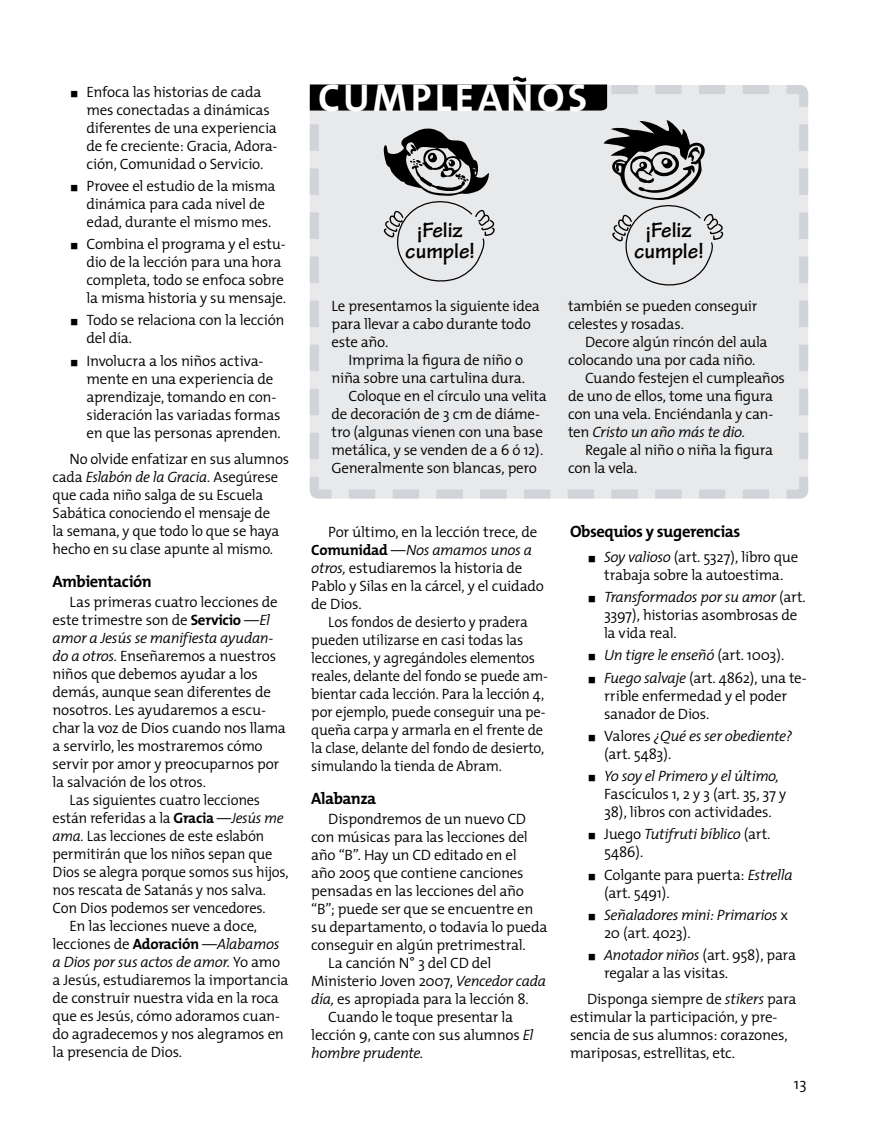
<style>
.page{position:relative;width:872px;height:1127px;background:#fff}
.page>*{position:absolute;margin:0;border:0;box-sizing:border-box;transform-origin:0 0}
.t1{font:700 39px "The Mix";letter-spacing:.09em;color:#fff}
.t2{font:700 22.5px/21px "Tekton Pro";color:#000;text-align:center}
.t3{font:700 16.5px "The Mix";letter-spacing:-.025em;color:#000}
.t4{font:300 15.75px "The Mix";color:#000}
.t5{font:300 15px/18px "The Mix";letter-spacing:-.02em;color:#000}
.t6{font:italic 300 15px/18px "The Mix";letter-spacing:-.025em;color:#000}
.s1{font-style:italic}
.s2{font-weight:700}
.s3{font-style:normal}
</style>
<div class="page">
<svg style="left:309px;top:84px;width:500px;height:415px;background:#dedfe1"></svg>
<svg style="left:310px;top:76px;width:459px;height:35px"></svg>
<p class="t5" style="left:87px;top:82px;width:192px;text-indent:-17px">◼ Enfoca las historias de cada mes conectadas a dinámicas diferentes de una experiencia de fe creciente: Gracia, Adora&shy;ción, Comunidad o Servicio.</p>
<p class="t5" style="left:87px;top:176px;width:190px;text-indent:-17px">◼ Provee el estudio de la misma dinámica para cada nivel de edad, durante el mismo mes.</p>
<p class="t5" style="left:87px;top:234px;width:201px;text-indent:-17px">◼ Combina el programa y el estu&shy;dio de la lección para una hora completa, todo se enfoca sobre la misma historia y su mensaje.</p>
<p class="t5" style="left:87px;top:311px;width:199px;text-indent:-17px">◼ Todo se relaciona con la lección del día.</p>
<p class="t5" style="left:87px;top:351px;width:196px;text-indent:-17px">◼ Involucra a los niños activa&shy;mente en una experiencia de aprendizaje, tomando en con&shy;sideración las variadas formas en que las personas aprenden.</p>
<p class="t5" style="left:53px;top:450px;width:238px;text-indent:17px">No olvide enfatizar en sus alumnos cada <span class="s1">Eslabón de la Gracia.</span> Asegúrese que cada niño salga de su Escuela Sabática conociendo el mensaje de<br>la semana, y que todo lo que se haya hecho en su clase apunte al mismo.</p>
<p class="t3" style="left:53px;top:568px;width:101px">Ambientación</p>
<p class="t5" style="left:70px;top:593px;width:210px">Las primeras cuatro lecciones de</p>
<p class="t5" style="left:53px;top:611px;width:219px">este trimestre son de <span class="s2">Servicio</span> <span class="s1">—El</span></p>
<p class="t6" style="left:53px;top:629px;width:222px">amor a Jesús se manifiesta ayudan-</p>
<p class="t5" style="left:53px;top:647px;width:225px"><span class="s1">do a otros.</span> Enseñaremos a nuestros</p>
<p class="t5" style="left:53px;top:665px;width:207px">niños que debemos ayudar a los</p>
<p class="t5" style="left:53px;top:683px;width:220px">demás, aunque sean diferentes de</p>
<p class="t5" style="left:53px;top:701px;width:215px">nosotros. Les ayudaremos a escu-</p>
<p class="t5" style="left:53px;top:719px;width:235px">char la voz de Dios cuando nos llama</p>
<p class="t5" style="left:53px;top:737px;width:212px">a servirlo, les mostraremos cómo</p>
<p class="t5" style="left:53px;top:755px;width:228px">servir por amor y preocuparnos por</p>
<p class="t5" style="left:53px;top:773px;width:155px">la salvación de los otros.</p>
<p class="t5" style="left:70px;top:791px;width:192px">Las siguientes cuatro lecciones</p>
<p class="t5" style="left:53px;top:809px;width:233px">están referidas a la <span class="s2">Gracia</span> <span class="s1">—Jesús me</span></p>
<p class="t5" style="left:53px;top:827px;width:213px"><span class="s1">ama.</span> Las lecciones de este eslabón</p>
<p class="t5" style="left:53px;top:845px;width:221px">permitirán que los niños sepan que</p>
<p class="t5" style="left:53px;top:863px;width:238px">Dios se alegra porque somos sus hijos,</p>
<p class="t5" style="left:53px;top:881px;width:215px">nos rescata de Satanás y nos salva.</p>
<p class="t5" style="left:53px;top:899px;width:215px">Con Dios podemos ser vencedores.</p>
<p class="t5" style="left:70px;top:917px;width:189px">En las lecciones nueve a doce,</p>
<p class="t5" style="left:53px;top:935px;width:228px">lecciones de <span class="s2">Adoración</span> <span class="s1">—Alabamos</span></p>
<p class="t6" style="left:53px;top:953px;width:229px">a Dios por sus actos de amor. <span class="s3">Yo amo</span></p>
<p class="t5" style="left:53px;top:971px;width:237px">a Jesús, estudiaremos la importancia</p>
<p class="t5" style="left:53px;top:989px;width:228px">de construir nuestra vida en la roca</p>
<p class="t5" style="left:53px;top:1007px;width:229px">que es Jesús, cómo adoramos cuan-</p>
<p class="t5" style="left:53px;top:1025px;width:233px">do agradecemos y nos alegramos en</p>
<p class="t5" style="left:53px;top:1043px;width:131px">la presencia de Dios.</p>
<h1 class="t1" style="left:318px;top:65px;width:271px">CUMPLEAÑOS</h1>
<h2 class="t2" style="left:405px;top:220px;width:71px">¡Feliz cumple!</h2>
<h2 class="t2" style="left:634px;top:220px;width:71px">¡Feliz cumple!</h2>
<p class="t5" style="left:331px;top:296px;width:210px">Le presentamos la siguiente idea para llevar a cabo durante todo este año.</p>
<p class="t5" style="left:348px;top:350px;width:176px">Imprima la figura de niño o</p>
<p class="t5" style="left:331px;top:368px;width:195px">niña sobre una cartulina dura.</p>
<p class="t5" style="left:348px;top:386px;width:200px">Coloque en el círculo una velita</p>
<p class="t5" style="left:331px;top:404px;width:210px">de decoración de 3 cm de diáme-</p>
<p class="t5" style="left:331px;top:422px;width:213px">tro (algunas vienen con una base</p>
<p class="t5" style="left:331px;top:440px;width:213px">metálica, y se venden de a 6 ó 12).</p>
<p class="t5" style="left:331px;top:458px;width:207px">Generalmente son blancas, pero</p>
<p class="t5" style="left:311px;top:522px;width:234px;text-indent:17px">Por último, en la lección trece, de<br><span class="s2">Comunidad</span> <span class="s1">—Nos amamos unos a otros,</span> estudiaremos la historia de<br>Pablo y Silas en la cárcel, y el cuidado de Dios.</p>
<p class="t5" style="left:311px;top:612px;width:238px;text-indent:17px">Los fondos de desierto y pradera pueden utilizarse en casi todas las lecciones, y agregándoles elementos reales, delante del fondo se puede am&shy;bientar cada lección. Para la lección 4, por ejemplo, puede conseguir una pe&shy;queña carpa y armarla en el frente de la clase, delante del fondo de desierto, simulando la tienda de Abram.</p>
<p class="t3" style="left:311px;top:784px;width:67px">Alabanza</p>
<p class="t5" style="left:328px;top:809px;width:199px">Dispondremos de un nuevo CD</p>
<p class="t5" style="left:311px;top:827px;width:218px">con músicas para las lecciones del</p>
<p class="t5" style="left:311px;top:845px;width:207px">año “B”. Hay un CD editado en el</p>
<p class="t5" style="left:311px;top:863px;width:214px">año 2005 que contiene canciones</p>
<p class="t5" style="left:311px;top:881px;width:214px">pensadas en las lecciones del año</p>
<p class="t5" style="left:311px;top:899px;width:224px">“B”; puede ser que se encuentre en</p>
<p class="t5" style="left:311px;top:917px;width:238px">su departamento, o todavía lo pueda</p>
<p class="t5" style="left:311px;top:935px;width:216px">conseguir en algún pretrimestral.</p>
<p class="t5" style="left:328px;top:953px;width:164px">La canción N° 3 del CD del</p>
<p class="t5" style="left:311px;top:971px;width:236px">Ministerio Joven 2007, <span class="s1">Vencedor cada</span></p>
<p class="t5" style="left:311px;top:989px;width:219px"><span class="s1">día,</span> es apropiada para la lección 8.</p>
<p class="t5" style="left:328px;top:1007px;width:186px">Cuando le toque presentar la</p>
<p class="t5" style="left:311px;top:1025px;width:224px">lección 9, cante con sus alumnos <span class="s1">El</span></p>
<p class="t6" style="left:311px;top:1043px;width:114px">hombre prudente.</p>
<p class="t5" style="left:568px;top:296px;width:191px">también se pueden conseguir celestes y rosadas.</p>
<p class="t5" style="left:585px;top:332px;width:184px">Decore algún rincón del aula</p>
<p class="t5" style="left:568px;top:350px;width:189px">colocando una por cada niño.</p>
<p class="t5" style="left:585px;top:368px;width:201px">Cuando festejen el cumpleaños</p>
<p class="t5" style="left:568px;top:386px;width:207px">de uno de ellos, tome una figura</p>
<p class="t5" style="left:568px;top:404px;width:207px">con una vela. Enciéndanla y can-</p>
<p class="t6" style="left:568px;top:422px;width:179px"><span class="s3">ten</span> Cristo un año más te dio.</p>
<p class="t5" style="left:585px;top:440px;width:190px">Regale al niño o niña la figura</p>
<p class="t5" style="left:568px;top:458px;width:71px">con la vela.</p>
<p class="t3" style="left:570px;top:518px;width:172px">Obsequios y sugerencias</p>
<p class="t5" style="left:587px;top:547px;width:213px;text-align:center">◼ <span class="s1">Soy valioso</span> (art. 5327), libro que trabaja sobre la autoestima.</p>
<p class="t5" style="left:604px;top:587px;width:203px;text-indent:-17px">◼ <span class="s1">Transformados por su amor</span> (art.<br>3397), historias asombrosas de la vida real.</p>
<p class="t5" style="left:587px;top:644px;width:221px;line-height:22.2px">◼ <span class="s1">Un tigre le enseñó</span> (art. 1003).<br>◼ <span class="s1">Fuego salvaje</span> (art. 4862), una te-</p>
<p class="t5" style="left:604px;top:686px;width:184px">rrible enfermedad y el poder sanador de Dios.</p>
<p class="t6" style="left:604px;top:726px;width:190px;text-indent:-17px">◼ <span class="s3">Valores</span> ¿Qué es ser obediente? <span class="s3">(art. 5483).</span></p>
<p class="t5" style="left:604px;top:766px;width:184px;text-indent:-17px">◼ <span class="s1">Yo soy el Primero y el último,<br></span>Fascículos 1, 2 y 3 (art. 35, 37 y<br>38), libros con actividades.</p>
<p class="t5" style="left:604px;top:825px;width:168px;text-indent:-17px">◼ Juego <span class="s1">Tutifruti bíblico</span> (art.<br>5486).</p>
<p class="t5" style="left:604px;top:865px;width:190px;text-indent:-17px">◼ Colgante para puerta: <span class="s1">Estrella </span>(art. 5491).</p>
<p class="t6" style="left:604px;top:905px;width:186px;text-indent:-17px">◼ Señaladores mini: Primarios <span class="s3">x<br>20 (art. 4023).</span></p>
<p class="t5" style="left:604px;top:945px;width:193px;text-indent:-17px">◼ <span class="s1">Anotador niños</span> (art. 958), para regalar a las visitas.</p>
<p class="t5" style="left:570px;top:989px;width:228px;text-indent:17px">Disponga siempre de <span class="s1">stikers</span> para estimular la participación, y pre&shy;sencia de sus alumnos: corazones, mariposas, estrellitas, etc.</p>
<p class="t4" style="left:793px;top:1070px;width:14px">13</p>
</div>
